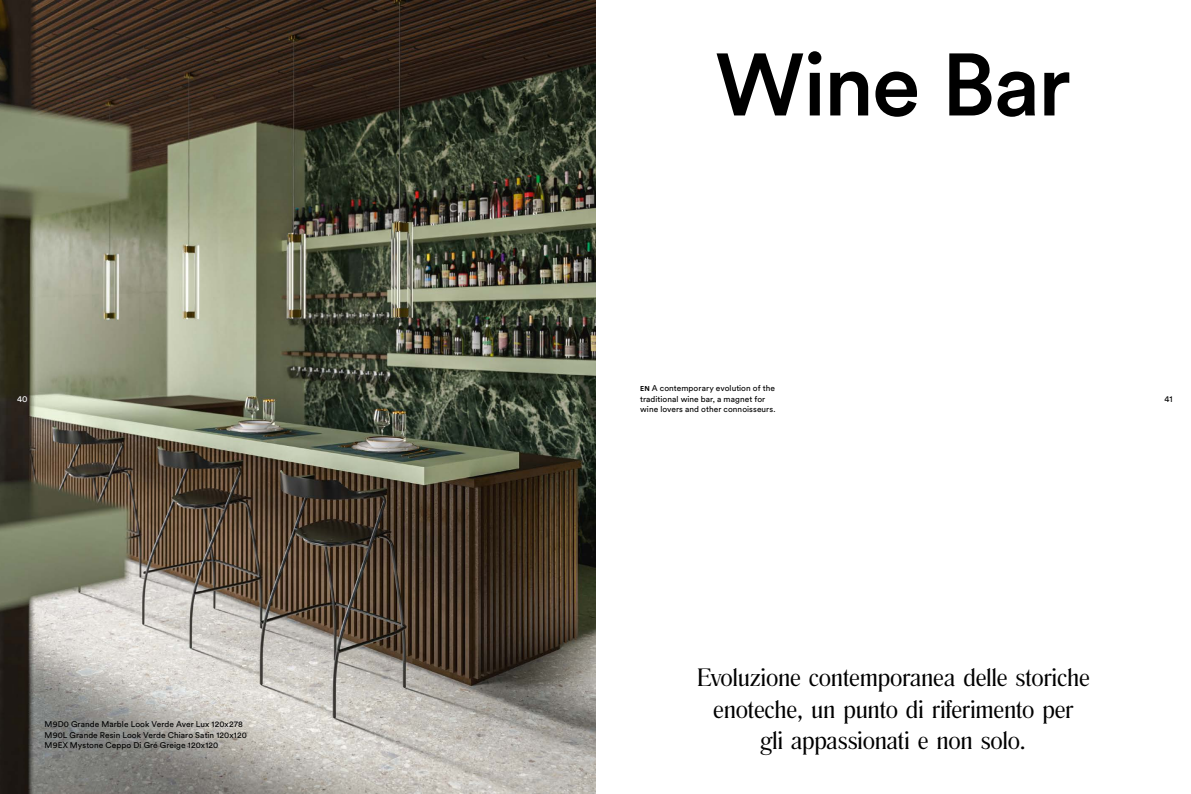
<style>
.page{position:relative;width:1191px;height:794px;background:#fff}
.page>*{position:absolute;margin:0;border:0;box-sizing:border-box;transform-origin:0 0}
.t1{font:500 87.5px "Circular Pro";letter-spacing:-.02em;color:#000}
.t2{font:26.25px/31.5px "Romana";letter-spacing:-.015em;color:#000;text-align:center}
.t3{font:8.75px "LL Circular Cyr PR";color:#fff}
.t4{font:8.75px "LL Circular Cyr PR";color:#000}
.t5{font:8.31px/10.5px "LL Circular Cyr PR";letter-spacing:.005em;color:#000}
.s1{font-weight:700;font-size:7px}
</style>
<div class="page">
<img style="left:0;top:0;width:595px;height:794px">
<p class="t3" style="left:17px;top:393px;width:12px">40</p>
<p class="t5" style="left:45px;top:719px;width:204px">M9D0 Grande Marble Look Verde Aver Lux 120x278<br>M90L Grande Resin Look Verde Chiaro Satin 120x120<br>M9EX Mystone Ceppo Di Gré Greige 120x120</p>
<h1 class="t1" style="left:715px;top:25px;width:357px">Wine Bar</h1>
<p class="t5" style="left:640px;top:383px;width:137px"><span class="s1">EN</span> A contemporary evolution of the traditional wine bar, a magnet for wine lovers and other connoisseurs.</p>
<p class="t4" style="left:1164px;top:393px;width:10px">41</p>
<h2 class="t2" style="left:696px;top:663px;width:394px">Evoluzione contemporanea delle storiche enoteche, un punto di riferimento per<br>gli appassionati e non solo.</h2>
</div>
